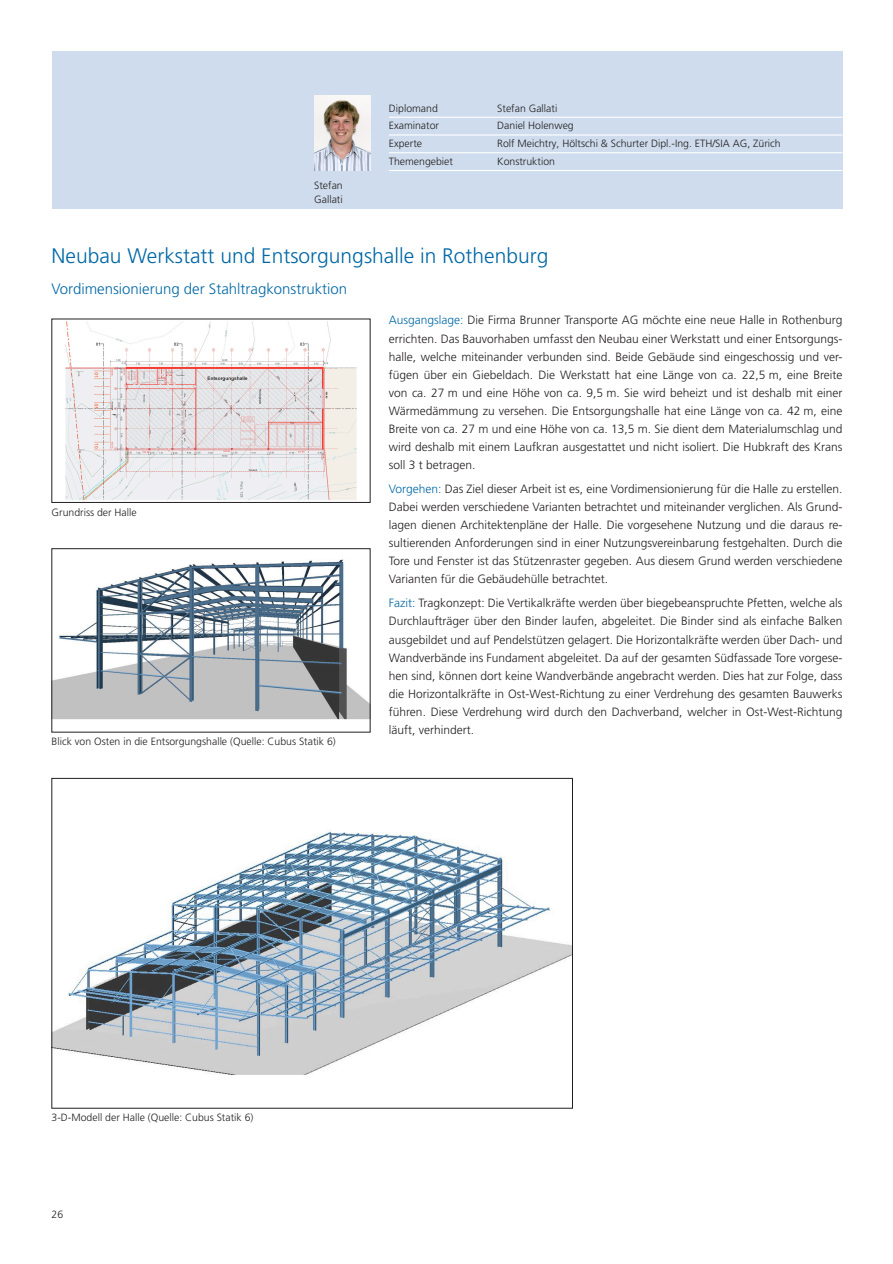
<style>
.page{position:relative;width:893px;height:1264px;background:#fff}
.page>*{position:absolute;margin:0;border:0;box-sizing:border-box;transform-origin:0 0}
.t1{font:300 21px "Frutiger LT Pro";color:#0068a5}
.t2{font:300 15px "Frutiger LT Pro";color:#0068a5}
.t3{font:300 12px/18px "Frutiger LT Pro";color:#231f20;text-align:justify}
.t4{font:300 10.5px/13.5px "Frutiger LT Pro";color:#231f20}
.s1{color:#0068a5}
</style>
<div class="page">
<div style="left:52px;top:52px;width:790px;height:157px;background:#cedced"></div>
<img style="left:65px;top:321px;width:292px;height:179px">
<img style="left:54px;top:559px;width:314px;height:161px">
<div style="left:52px;top:548px;width:318px;height:184px;border:1px solid #231f20"></div>
<img style="left:54px;top:831px;width:517px;height:244px">
<hr style="left:389px;top:117px;width:453px;height:1px;background:#fff">
<hr style="left:389px;top:134px;width:453px;height:1px;background:#fff">
<hr style="left:389px;top:152px;width:453px;height:1px;background:#fff">
<hr style="left:389px;top:170px;width:453px;height:1px;background:#fff">
<img style="left:314px;top:96px;width:56px;height:75px">
<p class="t4" style="left:314px;top:179px;width:30px">Stefan<br>Gallati</p>
<p class="t4" style="left:389px;top:101px;width:51px">Diplomand</p>
<p class="t4" style="left:497px;top:101px;width:62px">Stefan Gallati</p>
<p class="t4" style="left:389px;top:119px;width:52px">Examinator</p>
<p class="t4" style="left:497px;top:119px;width:78px">Daniel Holenweg</p>
<p class="t4" style="left:389px;top:137px;width:35px">Experte</p>
<p class="t4" style="left:497px;top:137px;width:285px">Rolf Meichtry, Höltschi &amp; Schurter Dipl.-Ing. ETH/SIA AG, Zürich</p>
<p class="t4" style="left:389px;top:154px;width:66px">Themengebiet</p>
<p class="t4" style="left:497px;top:154px;width:59px">Konstruktion</p>
<h1 class="t1" style="left:52px;top:244px;width:498px">Neubau Werkstatt und Entsorgungshalle in Rothenburg</h1>
<p class="t2" style="left:52px;top:280px;width:297px">Vordimensionierung der Stahltragkonstruktion</p>
<p class="t4" style="left:52px;top:505px;width:87px">Grundriss der Halle</p>
<p class="t4" style="left:52px;top:735px;width:286px">Blick von Osten in die Entsorgungshalle (Quelle: Cubus Statik 6)</p>
<p class="t3" style="left:389px;top:311px;width:455px"><span class="s1">Ausgangslage:</span> Die Firma Brunner Transporte AG möchte eine neue Halle in Rothenburg errichten. Das Bauvorhaben umfasst den Neubau einer Werkstatt und einer Entsorgungs&shy;halle, welche miteinander verbunden sind. Beide Gebäude sind eingeschossig und ver&shy;fügen über ein Giebeldach. Die Werkstatt hat eine Länge von ca. 22,5 m, eine Breite von ca. 27 m und eine Höhe von ca. 9,5 m. Sie wird beheizt und ist deshalb mit einer Wärmedämmung zu versehen. Die Entsorgungshalle hat eine Länge von ca. 42 m, eine Breite von ca. 27 m und eine Höhe von ca. 13,5 m. Sie dient dem Materialumschlag und wird deshalb mit einem Laufkran ausgestattet und nicht isoliert. Die Hubkraft des Krans soll 3 t betragen.</p>
<p class="t3" style="left:389px;top:480px;width:455px"><span class="s1">Vorgehen:</span> Das Ziel dieser Arbeit ist es, eine Vordimensionierung für die Halle zu erstellen.<br>Dabei werden verschiedene Varianten betrachtet und miteinander verglichen. Als Grund&shy;lagen dienen Architektenpläne der Halle. Die vorgesehene Nutzung und die daraus re&shy;sultierenden Anforderungen sind in einer Nutzungsvereinbarung festgehalten. Durch die Tore und Fenster ist das Stützenraster gegeben. Aus diesem Grund werden verschiedene Varianten für die Gebäudehülle betrachtet.</p>
<p class="t3" style="left:389px;top:594px;width:455px"><span class="s1">Fazit:</span> Tragkonzept: Die Vertikalkräfte werden über biegebeanspruchte Pfetten, welche als Durchlaufträger über den Binder laufen, abgeleitet. Die Binder sind als einfache Balken ausgebildet und auf Pendelstützen gelagert. Die Horizontalkräfte werden über Dach- und Wandverbände ins Fundament abgeleitet. Da auf der gesamten Südfassade Tore vorgese&shy;hen sind, können dort keine Wandverbände angebracht werden. Dies hat zur Folge, dass die Horizontalkräfte in Ost-West-Richtung zu einer Verdrehung des gesamten Bauwerks führen. Diese Verdrehung wird durch den Dachverband, welcher in Ost-West-Richtung läuft, verhindert.</p>
<p class="t4" style="left:52px;top:1110px;width:203px">3-D-Modell der Halle (Quelle: Cubus Statik 6)</p>
<p class="t4" style="left:52px;top:1206px;width:13px">26</p>
</div>
